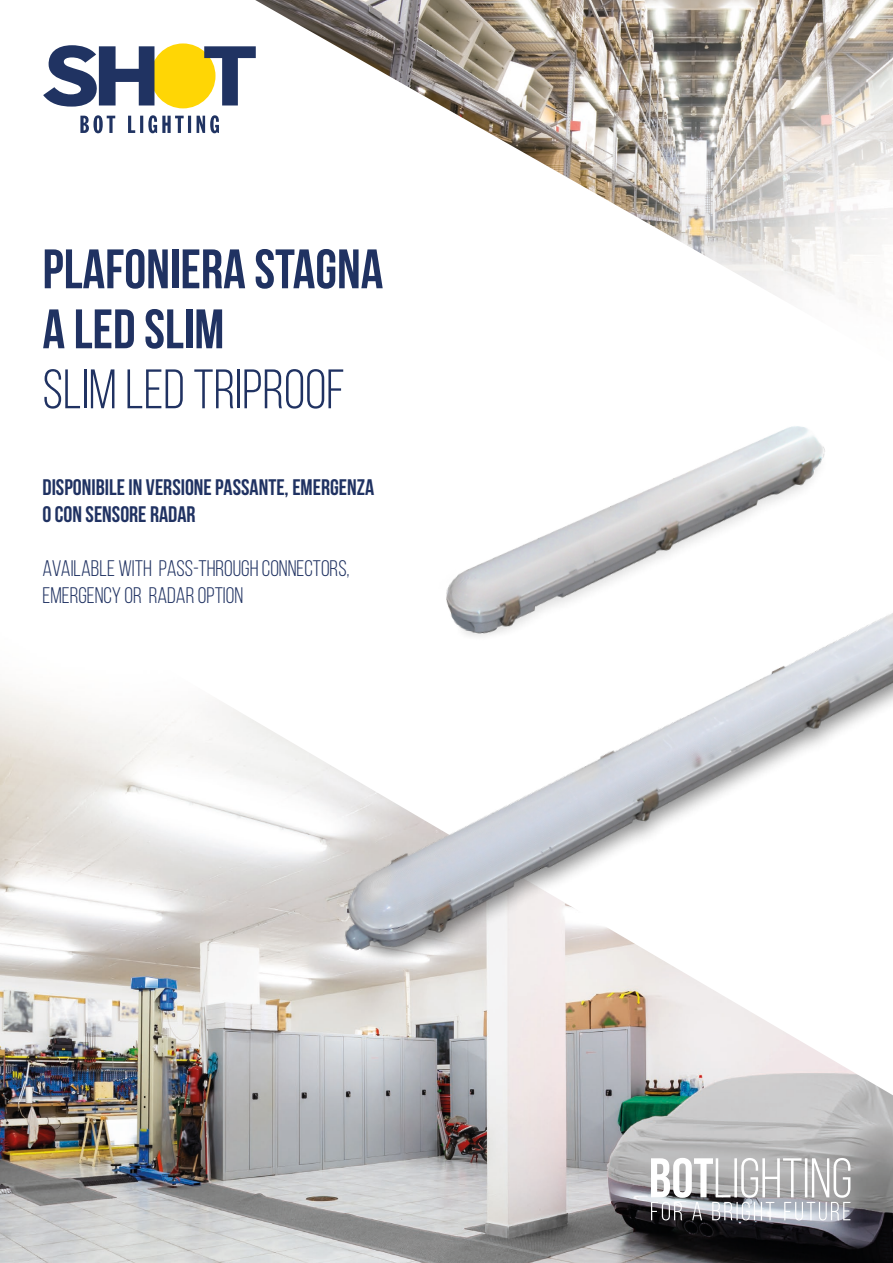
<style>
.page{position:relative;width:893px;height:1263px;background:#fff}
.page>*{position:absolute;margin:0;border:0;box-sizing:border-box;transform-origin:0 0}
.t1{font:700 55.5px/60px "Bebas Neue";color:#203262}
.t2{font:55.5px "Bebas Neue";color:#203262}
.t3{font:22.5px/27px "Bebas Neue";color:#203262}
.t4{font:700 22.5px/27px "Bebas Neue";color:#203262}
</style>
<div class="page">
<img style="left:0;top:688px;width:893px;height:575px">
<img style="left:255px;top:0;width:638px;height:303px">
<img style="left:280px;top:303px;width:613px;height:825px">
<svg style="left:651px;top:1158px;width:199px;height:62px"></svg>
<div style="left:151px;top:43px;width:64px;height:65px;background:#ffd605;border-radius:50%"></div>
<svg style="left:43px;top:45px;width:111px;height:62px"></svg>
<svg style="left:204px;top:46px;width:52px;height:59px"></svg>
<svg style="left:80px;top:115px;width:139px;height:18px"></svg>
<h1 class="t1" style="left:43px;top:238px;width:342px">PLAFONIERA STAGNA<br>A LED SLIM</h1>
<h1 class="t2" style="left:43px;top:359px;width:304px">SLIM LED TRIPROOF</h1>
<p class="t4" style="left:43px;top:474px;width:333px">DISPONIBILE IN VERSIONE PASSANTE, EMERGENZA<br>O CON SENSORE RADAR</p>
<p class="t3" style="left:43px;top:555px;width:309px">AVAILABLE WITH PASS-THROUGH CONNECTORS,<br>EMERGENCY OR RADAR OPTION</p>
</div>
